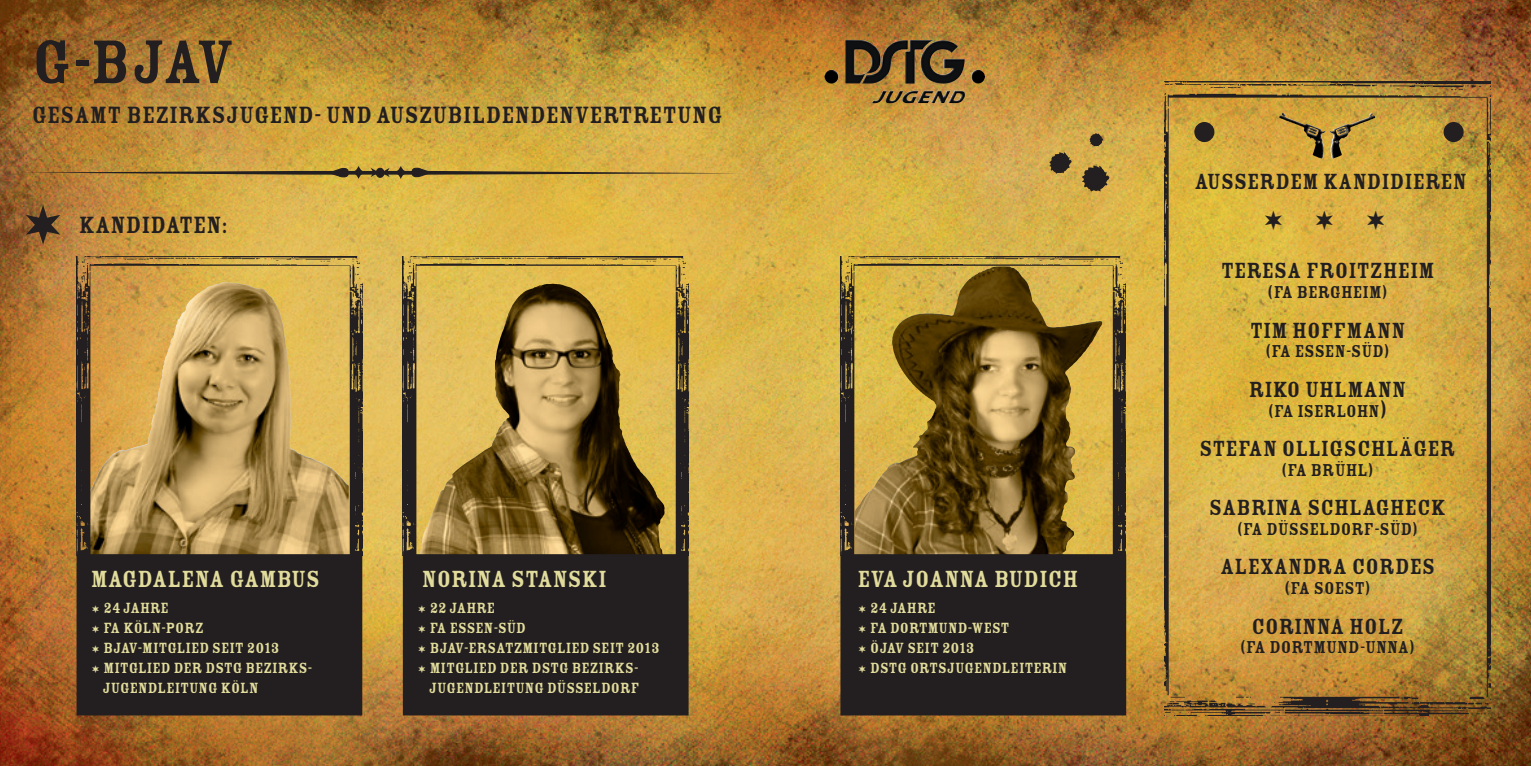
<style>
.page{position:relative;width:1531px;height:766px;background:#fff}
.page>*{position:absolute;margin:0;border:0;box-sizing:border-box;transform-origin:0 0}
.t1{font:67.5px "Rosewood Fill";color:#231f20}
.t2{font:25.88px "Rosewood Fill";color:#231f20}
.t3{font:25.65px "Rosewood Fill";color:#e2dc9c}
.t4{font:24.07px "Rosewood Fill";color:#231f20}
.t5{font:18.9px "Rosewood Fill";color:#231f20}
.t6{font:16.2px "Rosewood Fill";color:#e2dc9c}
.s1{font-size:24.07px}
</style>
<div class="page">
<img style="left:0;top:0;width:1531px;height:765px">
<div style="left:404px;top:555px;width:283px;height:159px;background:#231f20"></div>
<div style="left:403px;top:554px;width:285px;height:161px;border:3px solid #231f20"></div>
<img style="left:403px;top:257px;width:285px;height:298px">
<div style="left:78px;top:555px;width:283px;height:159px;background:#231f20"></div>
<div style="left:77px;top:554px;width:285px;height:161px;border:3px solid #231f20"></div>
<img style="left:77px;top:257px;width:285px;height:298px">
<img style="left:840px;top:257px;width:286px;height:297px">
<div style="left:842px;top:555px;width:283px;height:159px;background:#231f20"></div>
<div style="left:840px;top:554px;width:286px;height:161px;border:3px solid #231f20"></div>
<img style="left:1165px;top:82px;width:325px;height:633px">
<div style="left:1194px;top:122px;width:20px;height:20px;background:#231f20;border-radius:50%"></div>
<div style="left:1443px;top:122px;width:20px;height:20px;background:#231f20;border-radius:50%"></div>
<svg style="left:1081px;top:165px;width:28px;height:28px"></svg>
<svg style="left:1089px;top:133px;width:14px;height:14px"></svg>
<svg style="left:1049px;top:152px;width:22px;height:22px"></svg>
<svg style="left:19px;top:166px;width:722px;height:13px;background:#af8c3b"></svg>
<img style="left:845px;top:40px;width:36px;height:43px">
<svg style="left:26px;top:204px;width:34px;height:40px"></svg>
<svg style="left:1265px;top:210px;width:17px;height:20px"></svg>
<svg style="left:1316px;top:210px;width:17px;height:20px"></svg>
<svg style="left:1367px;top:210px;width:17px;height:20px"></svg>
<p class="t1" style="left:32px;top:25px;width:205px">G-BJAV</p>
<p class="t2" style="left:32px;top:101px;width:692px">GESAMT BEZIRKSJUGEND- UND AUSZUBILDENDENVERTRETUNG</p>
<p class="t2" style="left:79px;top:211px;width:150px">KANDIDATEN:</p>
<p class="t3" style="left:91px;top:565px;width:231px">MAGDALENA GAMBUS</p>
<p class="t6" style="left:103px;top:598px;width:67px">24 JAHRE</p>
<p class="t6" style="left:103px;top:618px;width:102px">FA KÖLN-PORZ</p>
<p class="t6" style="left:103px;top:638px;width:178px">BJAV-MITGLIED SEIT 2013</p>
<p class="t6" style="left:103px;top:659px;width:210px">MITGLIED DER DSTG BEZIRKS-</p>
<p class="t6" style="left:102px;top:679px;width:158px">JUGENDLEITUNG KÖLN</p>
<p class="t3" style="left:422px;top:565px;width:187px">NORINA STANSKI</p>
<p class="t6" style="left:430px;top:598px;width:67px">22 JAHRE</p>
<p class="t6" style="left:430px;top:618px;width:98px">FA ESSEN-SÜD</p>
<p class="t6" style="left:430px;top:638px;width:231px">BJAV-ERSATZMITGLIED SEIT 2013</p>
<p class="t6" style="left:430px;top:659px;width:210px">MITGLIED DER DSTG BEZIRKS-</p>
<p class="t6" style="left:429px;top:679px;width:212px">JUGENDLEITUNG DÜSSELDORF</p>
<p class="t3" style="left:857px;top:565px;width:222px">EVA JOANNA BUDICH</p>
<p class="t6" style="left:870px;top:598px;width:67px">24 JAHRE</p>
<p class="t6" style="left:870px;top:618px;width:141px">FA DORTMUND-WEST</p>
<p class="t6" style="left:870px;top:638px;width:106px">ÖJAV SEIT 2013</p>
<p class="t6" style="left:870px;top:659px;width:198px">DSTG ORTSJUGENDLEITERIN</p>
<p class="t4" style="left:1194px;top:168px;width:274px">AUßERDEM KANDIDIEREN</p>
<p class="t4" style="left:1220px;top:258px;width:215px">TERESA FROITZHEIM</p>
<p class="t5" style="left:1267px;top:282px;width:122px">(FA BERGHEIM)</p>
<p class="t4" style="left:1250px;top:317px;width:157px">TIM HOFFMANN</p>
<p class="t5" style="left:1265px;top:341px;width:126px">(FA ESSEN-SÜD)</p>
<p class="t4" style="left:1249px;top:376px;width:159px">RIKO UHLMANN</p>
<p class="t5" style="left:1268px;top:400px;width:121px">(FA ISERLOHN<span class="s1">)</span></p>
<p class="t4" style="left:1199px;top:435px;width:258px">STEFAN OLLIGSCHLÄGER</p>
<p class="t5" style="left:1281px;top:459px;width:94px">(FA BRÜHL)</p>
<p class="t4" style="left:1209px;top:494px;width:239px">SABRINA SCHLAGHECK</p>
<p class="t5" style="left:1237px;top:518px;width:182px">(FA DÜSSELDORF-SÜD)</p>
<p class="t4" style="left:1220px;top:553px;width:216px">ALEXANDRA CORDES</p>
<p class="t5" style="left:1284px;top:577px;width:88px">(FA SOEST)</p>
<p class="t4" style="left:1251px;top:612px;width:154px">CORINNA HOLZ</p>
<p class="t5" style="left:1240px;top:637px;width:176px">(FA DORTMUND-UNNA)</p>
</div>
